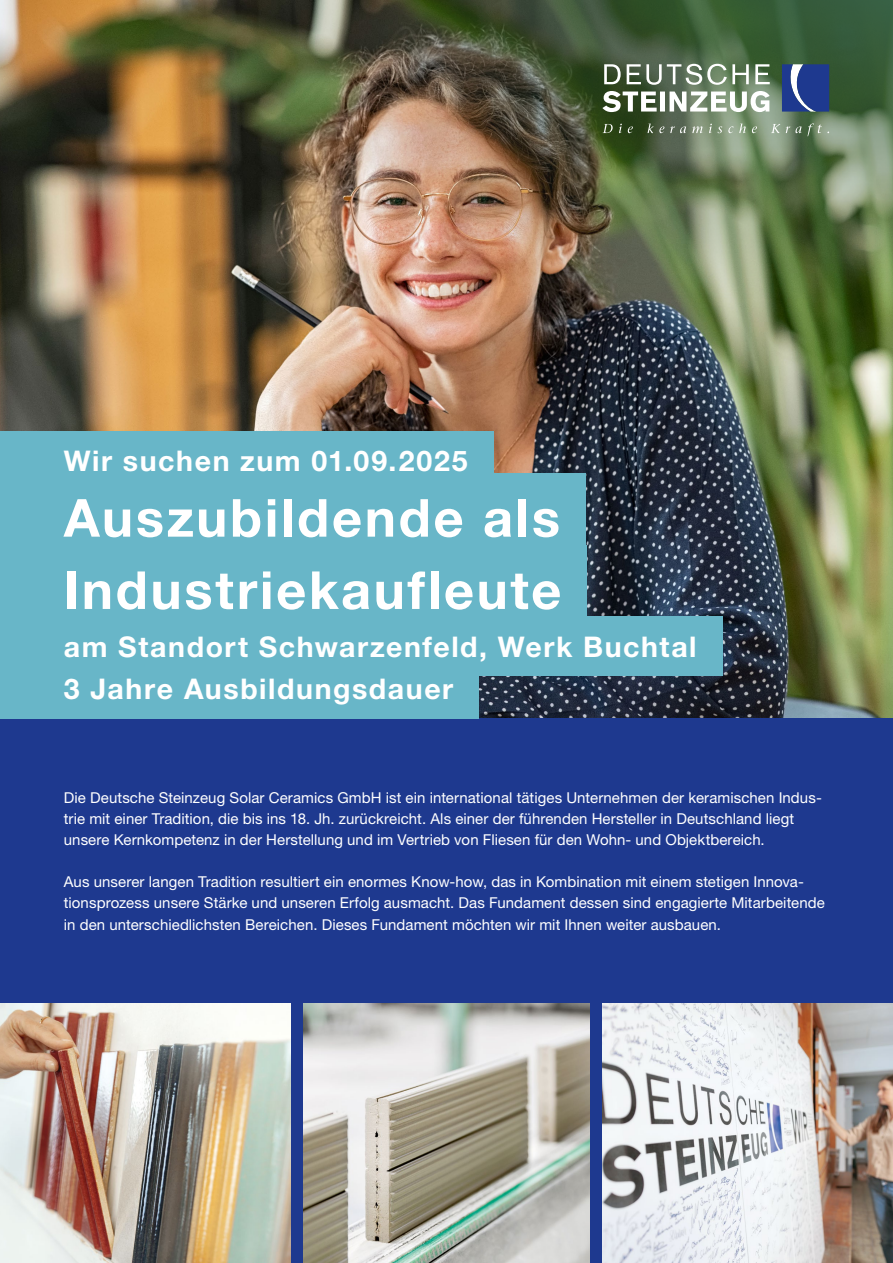
<style>
.page{position:relative;width:893px;height:1263px;background:#fff}
.page>*{position:absolute;margin:0;border:0;box-sizing:border-box;transform-origin:0 0}
.t1{font:700 52.5px "Helvetica Neue LT Pro";letter-spacing:.05em;color:#fff}
.t2{font:700 28.5px/42.5px "Helvetica Neue LT Pro";letter-spacing:.055em;color:#fff}
.t3{font:15px/21px "Helvetica Neue LT Pro";letter-spacing:.005em;color:#fff}
</style>
<div class="page">
<img style="left:0;top:0;width:893px;height:719px">
<div style="left:0;top:719px;width:893px;height:544px;background:#1e398f"></div>
<img style="left:366px;top:0;width:527px;height:299px">
<img style="left:602px;top:1003px;width:291px;height:260px">
<img style="left:303px;top:1003px;width:287px;height:260px">
<img style="left:0;top:1003px;width:291px;height:260px">
<svg style="left:603px;top:123px;width:226px;height:13px;background:#72856a"></svg>
<svg style="left:602px;top:64px;width:168px;height:48px"></svg>
<svg style="left:782px;top:64px;width:47px;height:48px;background:#39519a"></svg>
<div style="left:0;top:431px;width:493px;height:59px;background:#68b6c8"></div>
<div style="left:0;top:545px;width:587px;height:90px;background:#68b6c8"></div>
<div style="left:0;top:473px;width:586px;height:89px;background:#68b6c8"></div>
<div style="left:0;top:617px;width:722px;height:59px;background:#68b6c8"></div>
<div style="left:0;top:659px;width:479px;height:60px;background:#68b6c8"></div>
<h2 class="t2" style="left:64px;top:438px;width:405px">Wir suchen zum 01.09.2025</h2>
<h1 class="t1" style="left:64px;top:485px;width:498px">Auszubildende als</h1>
<h1 class="t1" style="left:64px;top:557px;width:499px">Industriekaufleute</h1>
<h2 class="t2" style="left:64px;top:624px;width:634px">am Standort Schwarzenfeld, Werk Buchtal<br>3 Jahre Ausbildungsdauer</h2>
<p class="t3" style="left:64px;top:787px;width:759px">Die Deutsche Steinzeug Solar Ceramics GmbH ist ein international tätiges Unternehmen der keramischen Indus&shy;trie mit einer Tradition, die bis ins 18. Jh. zurückreicht. Als einer der führenden Hersteller in Deutschland liegt unsere Kernkompetenz in der Herstellung und im Vertrieb von Fliesen für den Wohn- und Objektbereich.</p>
<p class="t3" style="left:64px;top:871px;width:762px">Aus unserer langen Tradition resultiert ein enormes Know-how, das in Kombination mit einem stetigen Innova&shy;tionsprozess unsere Stärke und unseren Erfolg ausmacht. Das Fundament dessen sind engagierte Mitarbeitende in den unterschiedlichsten Bereichen. Dieses Fundament möchten wir mit Ihnen weiter ausbauen.</p>
</div>
